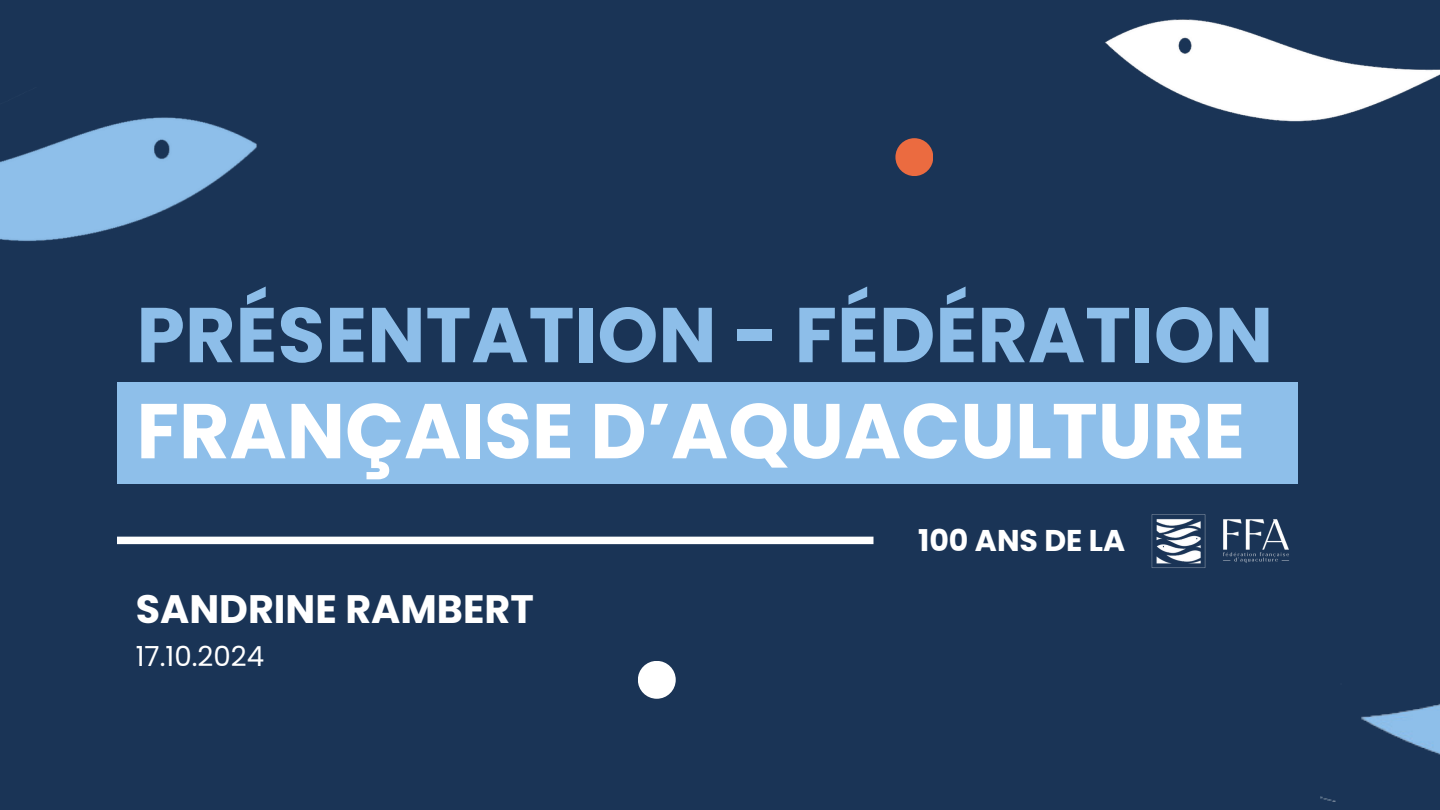
<style>
.page{position:relative;width:1440px;height:810px;background:#1a3456}
.page>*{position:absolute;margin:0;border:0;box-sizing:border-box;transform-origin:0 0}
.t1{font:700 77.6px "Poppins";color:#8dbee9}
.t2{font:700 77.6px "Poppins";color:#fff}
.t3{font:700 39.7px "Poppins";color:#fff}
.t4{font:700 30px "Poppins";color:#fff}
.t5{font:27.7px "Poppins";color:#fff}
</style>
<div class="page">
<img style="left:0;top:117px;width:257px;height:124px">
<div style="left:895px;top:138px;width:38px;height:38px;background:#eb6b40;border-radius:50%"></div>
<div style="left:117px;top:537px;width:756px;height:7px;background:#fff"></div>
<div style="left:117px;top:382px;width:1180px;height:102px;background:#8ebfea"></div>
<div style="left:638px;top:661px;width:38px;height:38px;background:#fff;border-radius:50%"></div>
<img style="left:1105px;top:19px;width:335px;height:103px">
<img style="left:1151px;top:514px;width:138px;height:54px">
<img style="left:1321px;top:703px;width:119px;height:99px">
<h1 class="t1" style="left:137px;top:281px;width:1138px">PRÉSENTATION - FÉDÉRATION</h1>
<h1 class="t2" style="left:137px;top:377px;width:1110px">FRANÇAISE D’AQUACULTURE</h1>
<p class="t3" style="left:136px;top:582px;width:400px">SANDRINE RAMBERT</p>
<p class="t5" style="left:136px;top:637px;width:130px">17.10.2024</p>
<p class="t4" style="left:918px;top:519px;width:209px">100 ANS DE LA</p>
</div>
